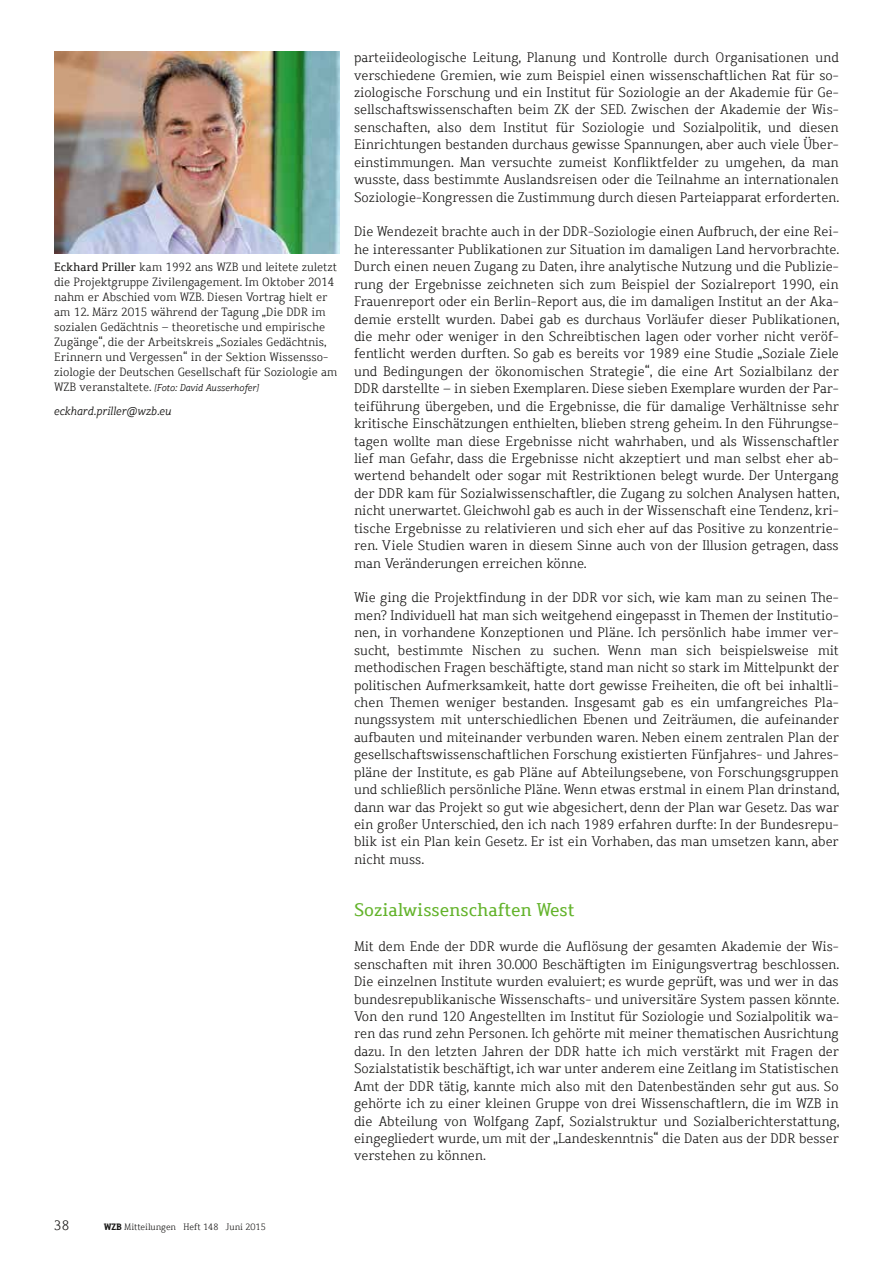
<style>
.page{position:relative;width:893px;height:1263px;background:#fff}
.page>*{position:absolute;margin:0;border:0;box-sizing:border-box;transform-origin:0 0}
.t1{font:18px "Dahrendorf";color:#63b32a}
.t2{font:300 13.5px/17.4px "Dahrendorf";color:#181716;text-align:justify}
.t3{font:300 11.7px/15px "Dahrendorf";color:#181716}
.t4{font:italic 300 11.7px "Dahrendorf";color:#181716}
.t5{font:italic 300 9.75px "Dahrendorf";color:#181716}
.t6{font:300 9px "Dahrendorf";color:#181716}
.s1{font-weight:400}
.s2{font-style:normal;font-size:11.7px}
.s3{font-weight:700}
</style>
<div class="page">
<img style="left:54px;top:52px;width:285px;height:202px">
<p class="t3" style="left:54px;top:260px;width:285px"><span class="s1">Eckhard Priller</span> kam 1992 ans WZB und leitete zuletzt die Projektgruppe Zivilengagement. Im Oktober 2014 nahm er Abschied vom WZB. Diesen Vortrag hielt er am 12. März 2015 während der Tagung „Die DDR im sozialen Gedächtnis – theoretische und empirische Zugänge“, die der Arbeitskreis „Soziales Gedächtnis, Erinnern und Vergessen“ in der Sektion Wissensso&shy;ziologie der Deutschen Gesellschaft für Soziologie am</p>
<p class="t5" style="left:54px;top:382px;width:207px"><span class="s2">WZB veranstaltete.</span> [Foto: David Ausserhofer]</p>
<p class="t4" style="left:54px;top:403px;width:119px">eckhard.priller@wzb.eu</p>
<p class="t2" style="left:354px;top:49px;width:487px">parteiideologische Leitung, Planung und Kontrolle durch Organisationen und verschiedene Gremien, wie zum Beispiel einen wissenschaftlichen Rat für so&shy;ziologische Forschung und ein Institut für Soziologie an der Akademie für Ge&shy;sellschaftswissenschaften beim ZK der SED. Zwischen der Akademie der Wis&shy;senschaften, also dem Institut für Soziologie und Sozialpolitik, und diesen Einrichtungen bestanden durchaus gewisse Spannungen, aber auch viele Über&shy;einstimmungen. Man versuchte zumeist Konfliktfelder zu umgehen, da man wusste, dass bestimmte Auslandsreisen oder die Teilnahme an internationalen Soziologie-Kongressen die Zustimmung durch diesen Parteiapparat erforderten.</p>
<p class="t2" style="left:354px;top:223px;width:487px">Die Wendezeit brachte auch in der DDR-Soziologie einen Aufbruch, der eine Rei&shy;he interessanter Publikationen zur Situation im damaligen Land hervorbrachte.<br>Durch einen neuen Zugang zu Daten, ihre analytische Nutzung und die Publizie&shy;rung der Ergebnisse zeichneten sich zum Beispiel der Sozialreport 1990, ein Frauenreport oder ein Berlin-Report aus, die im damaligen Institut an der Aka&shy;demie erstellt wurden. Dabei gab es durchaus Vorläufer dieser Publikationen, die mehr oder weniger in den Schreibtischen lagen oder vorher nicht veröf&shy;fentlicht werden durften. So gab es bereits vor 1989 eine Studie „Soziale Ziele und Bedingungen der ökonomischen Strategie“, die eine Art Sozialbilanz der DDR darstellte – in sieben Exemplaren. Diese sieben Exemplare wurden der Par&shy;teiführung übergeben, und die Ergebnisse, die für damalige Verhältnisse sehr kritische Einschätzungen enthielten, blieben streng geheim. In den Führungse&shy;tagen wollte man diese Ergebnisse nicht wahrhaben, und als Wissenschaftler lief man Gefahr, dass die Ergebnisse nicht akzeptiert und man selbst eher ab&shy;wertend behandelt oder sogar mit Restriktionen belegt wurde. Der Untergang der DDR kam für Sozialwissenschaftler, die Zugang zu solchen Analysen hatten, nicht unerwartet. Gleichwohl gab es auch in der Wissenschaft eine Tendenz, kri&shy;tische Ergebnisse zu relativieren und sich eher auf das Positive zu konzentrie&shy;ren. Viele Studien waren in diesem Sinne auch von der Illusion getragen, dass man Veränderungen erreichen könne.</p>
<p class="t2" style="left:354px;top:589px;width:487px">Wie ging die Projektfindung in der DDR vor sich, wie kam man zu seinen The&shy;men? Individuell hat man sich weitgehend eingepasst in Themen der Institutio&shy;nen, in vorhandene Konzeptionen und Pläne. Ich persönlich habe immer ver&shy;sucht, bestimmte Nischen zu suchen. Wenn man sich beispielsweise mit methodischen Fragen beschäftigte, stand man nicht so stark im Mittelpunkt der politischen Aufmerksamkeit, hatte dort gewisse Freiheiten, die oft bei inhaltli&shy;chen Themen weniger bestanden. Insgesamt gab es ein umfangreiches Pla&shy;nungssystem mit unterschiedlichen Ebenen und Zeiträumen, die aufeinander aufbauten und miteinander verbunden waren. Neben einem zentralen Plan der gesellschaftswissenschaftlichen Forschung existierten Fünfjahres- und Jahres&shy;pläne der Institute, es gab Pläne auf Abteilungsebene, von Forschungsgruppen und schließlich persönliche Pläne. Wenn etwas erstmal in einem Plan drinstand, dann war das Projekt so gut wie abgesichert, denn der Plan war Gesetz. Das war ein großer Unterschied, den ich nach 1989 erfahren durfte: In der Bundesrepu&shy;blik ist ein Plan kein Gesetz. Er ist ein Vorhaben, das man umsetzen kann, aber nicht muss.</p>
<h1 class="t1" style="left:354px;top:898px;width:222px">Sozialwissenschaften West</h1>
<p class="t2" style="left:354px;top:938px;width:487px">Mit dem Ende der DDR wurde die Auflösung der gesamten Akademie der Wis&shy;senschaften mit ihren 30.000 Beschäftigten im Einigungsvertrag beschlossen.<br>Die einzelnen Institute wurden evaluiert; es wurde geprüft, was und wer in das bundesrepublikanische Wissenschafts- und universitäre System passen könnte.<br>Von den rund 120 Angestellten im Institut für Soziologie und Sozialpolitik wa&shy;ren das rund zehn Personen. Ich gehörte mit meiner thematischen Ausrichtung dazu. In den letzten Jahren der DDR hatte ich mich verstärkt mit Fragen der Sozialstatistik beschäftigt, ich war unter anderem eine Zeitlang im Statistischen Amt der DDR tätig, kannte mich also mit den Datenbeständen sehr gut aus. So gehörte ich zu einer kleinen Gruppe von drei Wissenschaftlern, die im WZB in die Abteilung von Wolfgang Zapf, Sozialstruktur und Sozialberichterstattung, eingegliedert wurde, um mit der „Landeskenntnis“ die Daten aus der DDR besser verstehen zu können.</p>
<p class="t2" style="left:54px;top:1217px;width:17px">38</p>
<p class="t6" style="left:104px;top:1221px;width:163px"><span class="s3">WZB</span> Mitteilungen Heft 148 Juni 2015</p>
</div>
